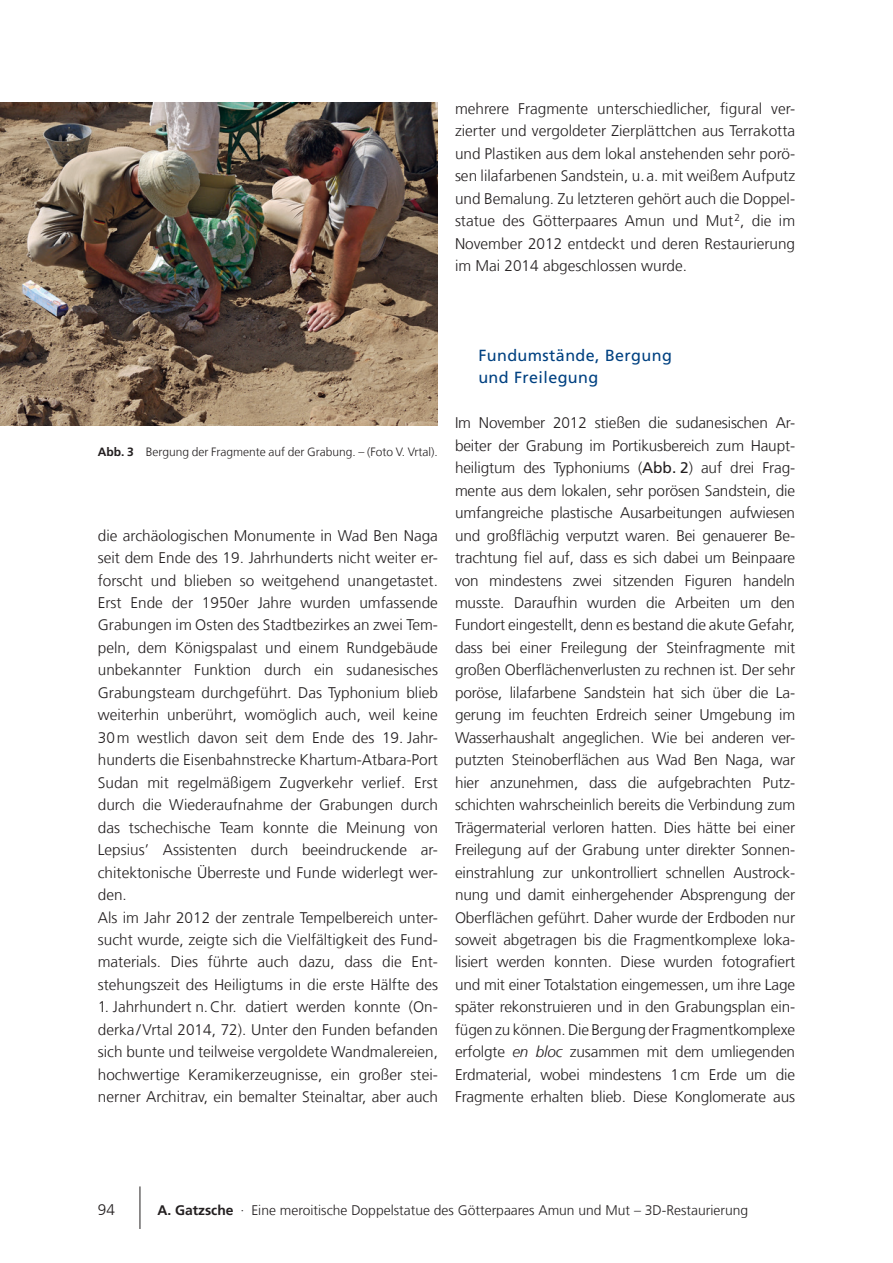
<style>
.page{position:relative;width:893px;height:1263px;background:#fff}
.page>*{position:absolute;margin:0;border:0;box-sizing:border-box;transform-origin:0 0}
.RA_Überschrift_1{font:16.2px/22.5px "Frutiger LT Com";letter-spacing:.025em;color:#014181}
.RA_Text_10_25_Raster{font:300 15.3px/22.5px "Frutiger LT Com";color:#231f20;text-align:justify}
.t1{font:300 13.8px "Frutiger LT Com";color:#231f20}
.RA_BU{font:300 12px "Frutiger LT Com";color:#231f20}
.s1{font-weight:700}
.s2{font-weight:400}
.s3{font-style:italic}
</style>
<div class="page">
<hr style="left:140px;top:1186px;width:1px;height:43px;background:#231f20">
<img style="left:0;top:102px;width:438px;height:323px">
<p class="RA_Text_10_25_Raster" style="left:455px;top:97px;width:342px">mehrere Fragmente unterschiedlicher, figural ver&shy;zierter und vergoldeter Zierplättchen aus Terrakotta und Plastiken aus dem lokal anstehenden sehr porö&shy;sen lilafarbenen Sandstein, u.a. mit weißem Aufputz und Bemalung. Zu letzteren gehört auch die Doppel&shy;statue des Götterpaares Amun und Mut<sup>2</sup>, die im November 2012 entdeckt und deren Restaurierung im Mai 2014 abgeschlossen wurde.</p>
<p class="RA_BU" style="left:98px;top:444px;width:342px"><span class="s1">Abb. 3</span> Bergung der Fragmente auf der Grabung. – (Foto V. Vrtal).</p>
<p class="RA_Text_10_25_Raster" style="left:98px;top:524px;width:342px">die archäologischen Monumente in Wad Ben Naga seit dem Ende des 19. Jahrhunderts nicht weiter er&shy;forscht und blieben so weitgehend unangetastet.<br>Erst Ende der 1950er Jahre wurden umfassende Grabungen im Osten des Stadtbezirkes an zwei Tem&shy;peln, dem Königspalast und einem Rundgebäude unbekannter Funktion durch ein sudanesisches Grabungsteam durchgeführt. Das Typhonium blieb weiterhin unberührt, womöglich auch, weil keine 30m westlich davon seit dem Ende des 19. Jahr&shy;hunderts die Eisenbahnstrecke Khartum-Atbara-Port Sudan mit regelmäßigem Zugverkehr verlief. Erst durch die Wiederaufnahme der Grabungen durch das tschechische Team konnte die Meinung von Lepsius’ Assistenten durch beeindruckende ar&shy;chitektonische Überreste und Funde widerlegt wer&shy;den.</p>
<p class="RA_Text_10_25_Raster" style="left:98px;top:906px;width:342px">Als im Jahr 2012 der zentrale Tempelbereich unter&shy;sucht wurde, zeigte sich die Vielfältigkeit des Fund&shy;materials. Dies führte auch dazu, dass die Ent&shy;stehungszeit des Heiligtums in die erste Hälfte des</p>
<p class="RA_Text_10_25_Raster" style="left:98px;top:996px;width:342px">1. Jahrhundert n.Chr. datiert werden konnte (On&shy;derka/Vrtal 2014, 72). Unter den Funden befanden sich bunte und teilweise vergoldete Wandmalereien, hochwertige Keramikerzeugnisse, ein großer stei&shy;nerner Architrav, ein bemalter Steinaltar, aber auch</p>
<p class="RA_Überschrift_1" style="left:478px;top:344px;width:195px">Fundumstände, Bergung und Freilegung</p>
<p class="RA_Text_10_25_Raster" style="left:455px;top:412px;width:342px">Im November 2012 stießen die sudanesischen Ar&shy;beiter der Grabung im Portikusbereich zum Haupt&shy;heiligtum des Typhoniums (<span class="s2">Abb. 2</span>) auf drei Frag&shy;mente aus dem lokalen, sehr porösen Sandstein, die umfangreiche plastische Ausarbeitungen aufwiesen und großflächig verputzt waren. Bei genauerer Be&shy;trachtung fiel auf, dass es sich dabei um Beinpaare von mindestens zwei sitzenden Figuren handeln musste. Daraufhin wurden die Arbeiten um den Fundort eingestellt, denn es bestand die akute Gefahr, dass bei einer Freilegung der Steinfragmente mit großen Oberflächenverlusten zu rechnen ist. Der sehr poröse, lilafarbene Sandstein hat sich über die La&shy;gerung im feuchten Erdreich seiner Umgebung im Wasserhaushalt angeglichen. Wie bei anderen ver&shy;putzten Steinoberflächen aus Wad Ben Naga, war hier anzunehmen, dass die aufgebrachten Putz&shy;schichten wahrscheinlich bereits die Verbindung zum Trägermaterial verloren hatten. Dies hätte bei einer Freilegung auf der Grabung unter direkter Sonnen&shy;einstrahlung zur unkontrolliert schnellen Austrock&shy;nung und damit einhergehender Absprengung der Oberflächen geführt. Daher wurde der Erdboden nur soweit abgetragen bis die Fragmentkomplexe loka&shy;lisiert werden konnten. Diese wurden fotografiert und mit einer Totalstation eingemessen, um ihre Lage später rekonstruieren und in den Grabungsplan ein&shy;fügen zu können. Die Bergung der Fragmentkomplexe erfolgte <span class="s3">en bloc</span> zusammen mit dem umliegenden Erdmaterial, wobei mindestens 1cm Erde um die Fragmente erhalten blieb. Diese Konglomerate aus</p>
<p class="RA_Text_10_25_Raster" style="left:98px;top:1198px;width:19px">94</p>
<p class="t1" style="left:157px;top:1202px;width:592px"><span class="s1">A. Gatzsche</span> · Eine meroitische Doppelstatue des Götterpaares Amun und Mut – 3D-Restaurierung</p>
</div>
